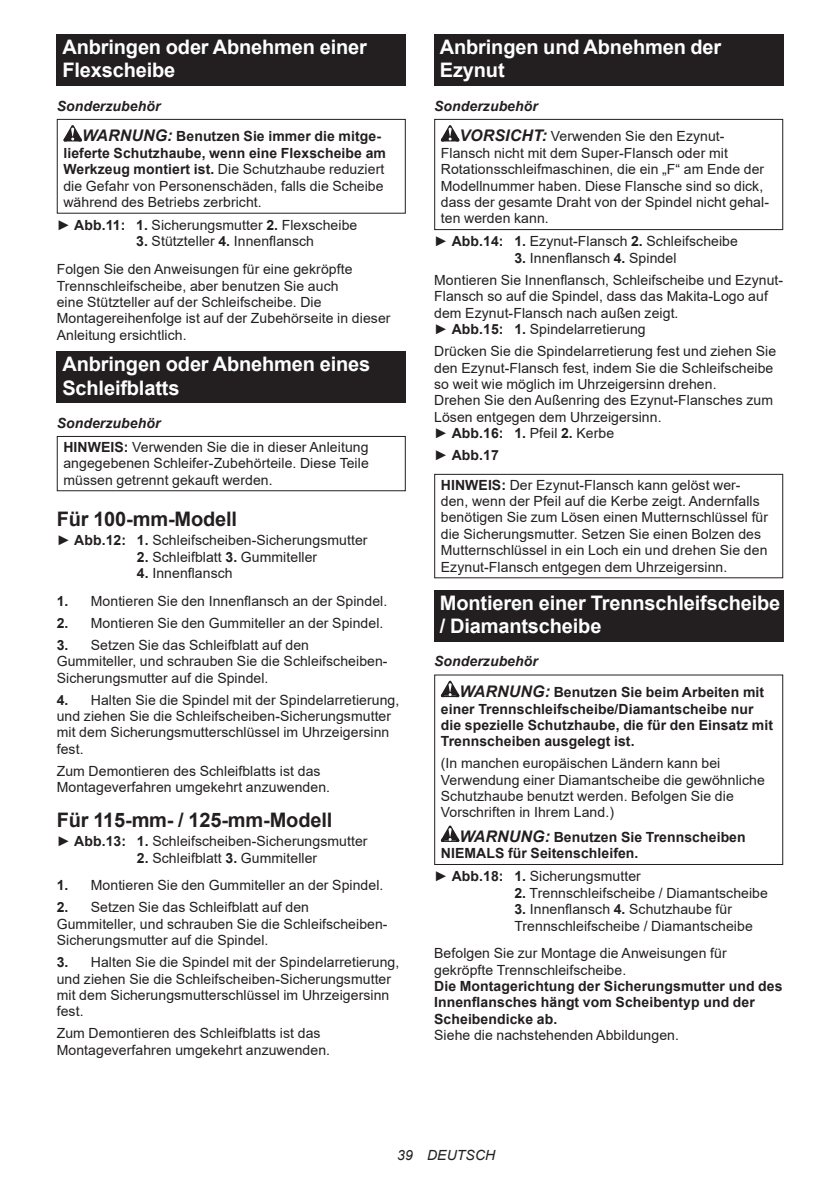
<style>
.page{position:relative;width:840px;height:1191px;background:#fff}
.page>*{position:absolute;margin:0;border:0;box-sizing:border-box;transform-origin:0 0}
.t1{font:700 20px/23.4px "Arial";letter-spacing:-.01em;color:#fff}
.t2{font:700 20px "Arial";letter-spacing:-.01em;color:#231f20}
.t3{font:14px/16.4px "Arial";letter-spacing:.005em;color:#231f20}
.t4{font:700 14px/16.4px "Arial";letter-spacing:.005em;color:#231f20}
.t5{font:italic 14px "Arial";letter-spacing:.005em;color:#231f20}
.s1{font-style:italic}
.s2{font-style:italic;font-size:16px}
.s3{font-weight:700}
.s4{font-weight:700;font-style:italic}
.s5{font-weight:700;font-style:italic;font-size:16px}
</style>
<div class="page">
<div style="left:57px;top:34px;width:348px;height:52px;background:#231f20"></div>
<svg style="left:63px;top:125px;width:19px;height:16px"></svg>
<div style="left:57px;top:119px;width:348px;height:95px;border:1px solid #231f20"></div>
<div style="left:57px;top:351px;width:348px;height:52px;background:#231f20"></div>
<div style="left:57px;top:436px;width:348px;height:55px;border:1px solid #231f20"></div>
<div style="left:434px;top:34px;width:348px;height:52px;background:#231f20"></div>
<svg style="left:440px;top:125px;width:19px;height:16px"></svg>
<div style="left:434px;top:119px;width:348px;height:111px;border:1px solid #231f20"></div>
<div style="left:434px;top:474px;width:348px;height:104px;border:1px solid #231f20"></div>
<div style="left:434px;top:589px;width:348px;height:52px;background:#231f20"></div>
<svg style="left:440px;top:680px;width:19px;height:17px"></svg>
<svg style="left:440px;top:825px;width:19px;height:17px"></svg>
<div style="left:434px;top:674px;width:348px;height:191px;border:1px solid #231f20"></div>
<h1 class="t1" style="left:62px;top:36px;width:306px">Anbringen oder Abnehmen einer<br>Flexscheibe</h1>
<p class="t4" style="left:82px;top:91px;width:300px;line-height:30.6px;text-indent:-25px"><span class="s1">Sonderzubehör<br></span><span class="s2">WARNUNG:</span> Benutzen Sie immer die mitge-</p>
<p class="t3" style="left:63px;top:145px;width:324px"><span class="s3">lieferte Schutzhaube, wenn eine Flexscheibe am Werkzeug montiert ist.</span> Die Schutzhaube reduziert die Gefahr von Personenschäden, falls die Scheibe während des Betriebs zerbricht.</p>
<p class="t3" style="left:57px;top:217px;width:302px">► <span class="s3">Abb.11: 1.</span> Sicherungsmutter <span class="s3">2.</span> Flexscheibe</p>
<p class="t3" style="left:57px;top:227px;width:297px;line-height:27.8px;text-indent:79px"><span class="s3">3.</span> Stützteller <span class="s3">4.</span> Innenflansch<br>Folgen Sie den Anweisungen für eine gekröpfte</p>
<p class="t3" style="left:57px;top:277px;width:335px">Trennschleifscheibe, aber benutzen Sie auch<br>eine Stützteller auf der Schleifscheibe. Die Montagereihenfolge ist auf der Zubehörseite in dieser Anleitung ersichtlich.</p>
<h1 class="t1" style="left:62px;top:352px;width:309px">Anbringen oder Abnehmen eines<br>Schleifblatts</h1>
<p class="t3" style="left:63px;top:411px;width:306px;line-height:23.8px;text-indent:-7px"><span class="s4">Sonderzubehör<br></span><span class="s3">HINWEIS:</span> Verwenden Sie die in dieser Anleitung</p>
<p class="t3" style="left:63px;top:455px;width:307px">angegebenen Schleifer-Zubehörteile. Diese Teile müssen getrennt gekauft werden.</p>
<h1 class="t2" style="left:57px;top:505px;width:182px">Für 100-mm-Modell</h1>
<p class="t3" style="left:57px;top:532px;width:312px">► <span class="s3">Abb.12: 1.</span> Schleifscheiben-Sicherungsmutter</p>
<p class="t3" style="left:137px;top:548px;width:182px"><span class="s3">2.</span> Schleifblatt <span class="s3">3.</span> Gummiteller</p>
<p class="t3" style="left:137px;top:565px;width:97px"><span class="s3">4.</span> Innenflansch</p>
<p class="t3" style="left:57px;top:592px;width:332px"><span class="s3">1.</span> Montieren Sie den Innenflansch an der Spindel.</p>
<p class="t3" style="left:57px;top:614px;width:328px"><span class="s3">2.</span> Montieren Sie den Gummiteller an der Spindel.</p>
<p class="t3" style="left:57px;top:636px;width:332px"><span class="s3">3.</span> Setzen Sie das Schleifblatt auf den<br>Gummiteller, und schrauben Sie die Schleifscheiben-<br>Sicherungsmutter auf die Spindel.</p>
<p class="t3" style="left:57px;top:691px;width:344px"><span class="s3">4.</span> Halten Sie die Spindel mit der Spindelarretierung, und ziehen Sie die Schleifscheiben-Sicherungsmutter mit dem Sicherungsmutterschlüssel im Uhrzeigersinn fest.</p>
<p class="t3" style="left:57px;top:762px;width:275px">Zum Demontieren des Schleifblatts ist das<br>Montageverfahren umgekehrt anzuwenden.</p>
<h1 class="t2" style="left:57px;top:806px;width:277px">Für 115-mm- / 125-mm-Modell</h1>
<p class="t3" style="left:57px;top:833px;width:312px">► <span class="s3">Abb.13: 1.</span> Schleifscheiben-Sicherungsmutter</p>
<p class="t3" style="left:137px;top:849px;width:182px"><span class="s3">2.</span> Schleifblatt <span class="s3">3.</span> Gummiteller</p>
<p class="t3" style="left:57px;top:877px;width:328px"><span class="s3">1.</span> Montieren Sie den Gummiteller an der Spindel.</p>
<p class="t3" style="left:57px;top:899px;width:332px"><span class="s3">2.</span> Setzen Sie das Schleifblatt auf den<br>Gummiteller, und schrauben Sie die Schleifscheiben-<br>Sicherungsmutter auf die Spindel.</p>
<p class="t3" style="left:57px;top:954px;width:344px"><span class="s3">3.</span> Halten Sie die Spindel mit der Spindelarretierung, und ziehen Sie die Schleifscheiben-Sicherungsmutter mit dem Sicherungsmutterschlüssel im Uhrzeigersinn fest.</p>
<p class="t3" style="left:57px;top:1025px;width:275px">Zum Demontieren des Schleifblatts ist das<br>Montageverfahren umgekehrt anzuwenden.</p>
<h1 class="t1" style="left:439px;top:36px;width:283px">Anbringen und Abnehmen der<br>Ezynut</h1>
<p class="t3" style="left:459px;top:90px;width:266px;line-height:30.6px;text-indent:-25px"><span class="s4">Sonderzubehör<br></span><span class="s5">VORSICHT:</span> Verwenden Sie den Ezynut-</p>
<p class="t3" style="left:440px;top:145px;width:329px">Flansch nicht mit dem Super-Flansch oder mit Rotationsschleifmaschinen, die ein „F“ am Ende der Modellnummer haben. Diese Flansche sind so dick, dass der gesamte Draht von der Spindel nicht gehal&shy;ten werden kann.</p>
<p class="t3" style="left:434px;top:233px;width:305px">► <span class="s3">Abb.14: 1.</span> Ezynut-Flansch <span class="s3">2.</span> Schleifscheibe</p>
<p class="t3" style="left:434px;top:247px;width:350px;line-height:22px;text-indent:80px"><span class="s3">3.</span> Innenflansch <span class="s3">4.</span> Spindel<br>Montieren Sie Innenflansch, Schleifscheibe und Ezynut-</p>
<p class="t3" style="left:434px;top:288px;width:335px">Flansch so auf die Spindel, dass das Makita-Logo auf dem Ezynut-Flansch nach außen zeigt.<br>► <span class="s3">Abb.15: 1.</span> Spindelarretierung</p>
<p class="t3" style="left:434px;top:343px;width:343px">Drücken Sie die Spindelarretierung fest und ziehen Sie den Ezynut-Flansch fest, indem Sie die Schleifscheibe so weit wie möglich im Uhrzeigersinn drehen.<br>Drehen Sie den Außenring des Ezynut-Flansches zum Lösen entgegen dem Uhrzeigersinn.<br>► <span class="s3">Abb.16: 1.</span> Pfeil <span class="s3">2.</span> Kerbe</p>
<p class="t3" style="left:440px;top:440px;width:301px;line-height:29.6px;text-indent:-7px">► <span class="s3">Abb.17<br>HINWEIS:</span> Der Ezynut-Flansch kann gelöst wer-</p>
<p class="t3" style="left:440px;top:493px;width:328px">den, wenn der Pfeil auf die Kerbe zeigt. Andernfalls benötigen Sie zum Lösen einen Mutternschlüssel für die Sicherungsmutter. Setzen Sie einen Bolzen des Mutternschlüssel in ein Loch ein und drehen Sie den Ezynut-Flansch entgegen dem Uhrzeigersinn.</p>
<h1 class="t1" style="left:439px;top:591px;width:342px">Montieren einer Trennschleifscheibe / Diamantscheibe</h1>
<p class="t4" style="left:459px;top:646px;width:306px;line-height:30.6px;text-indent:-25px"><span class="s1">Sonderzubehör<br></span><span class="s2">WARNUNG:</span> Benutzen Sie beim Arbeiten mit</p>
<p class="t4" style="left:440px;top:700px;width:333px">einer Trennschleifscheibe/Diamantscheibe nur die spezielle Schutzhaube, die für den Einsatz mit<br>Trennscheiben ausgelegt ist.</p>
<p class="t3" style="left:440px;top:755px;width:325px">(In manchen europäischen Ländern kann bei Verwendung einer Diamantscheibe die gewöhnliche Schutzhaube benutzt werden. Befolgen Sie die Vorschriften in Ihrem Land.)</p>
<p class="t4" style="left:440px;top:829px;width:306px;text-indent:19px"><span class="s2">WARNUNG:</span> Benutzen Sie Trennscheiben<br>NIEMALS für Seitenschleifen.</p>
<p class="t3" style="left:434px;top:868px;width:208px">► <span class="s3">Abb.18: 1.</span> Sicherungsmutter</p>
<p class="t3" style="left:514px;top:884px;width:255px"><span class="s3">2.</span> Trennschleifscheibe / Diamantscheibe</p>
<p class="t3" style="left:514px;top:901px;width:240px"><span class="s3">3.</span> Innenflansch <span class="s3">4.</span> Schutzhaube für<br>Trennschleifscheibe / Diamantscheibe</p>
<p class="t3" style="left:434px;top:945px;width:294px">Befolgen Sie zur Montage die Anweisungen für gekröpfte Trennschleifscheibe.</p>
<p class="t4" style="left:434px;top:978px;width:349px">Die Montagerichtung der Sicherungsmutter und des<br>Innenflansches hängt vom Scheibentyp und der<br>Scheibendicke ab.</p>
<p class="t3" style="left:434px;top:1027px;width:246px">Siehe die nachstehenden Abbildungen.</p>
<p class="t5" style="left:397px;top:1146px;width:99px">39 DEUTSCH</p>
</div>
